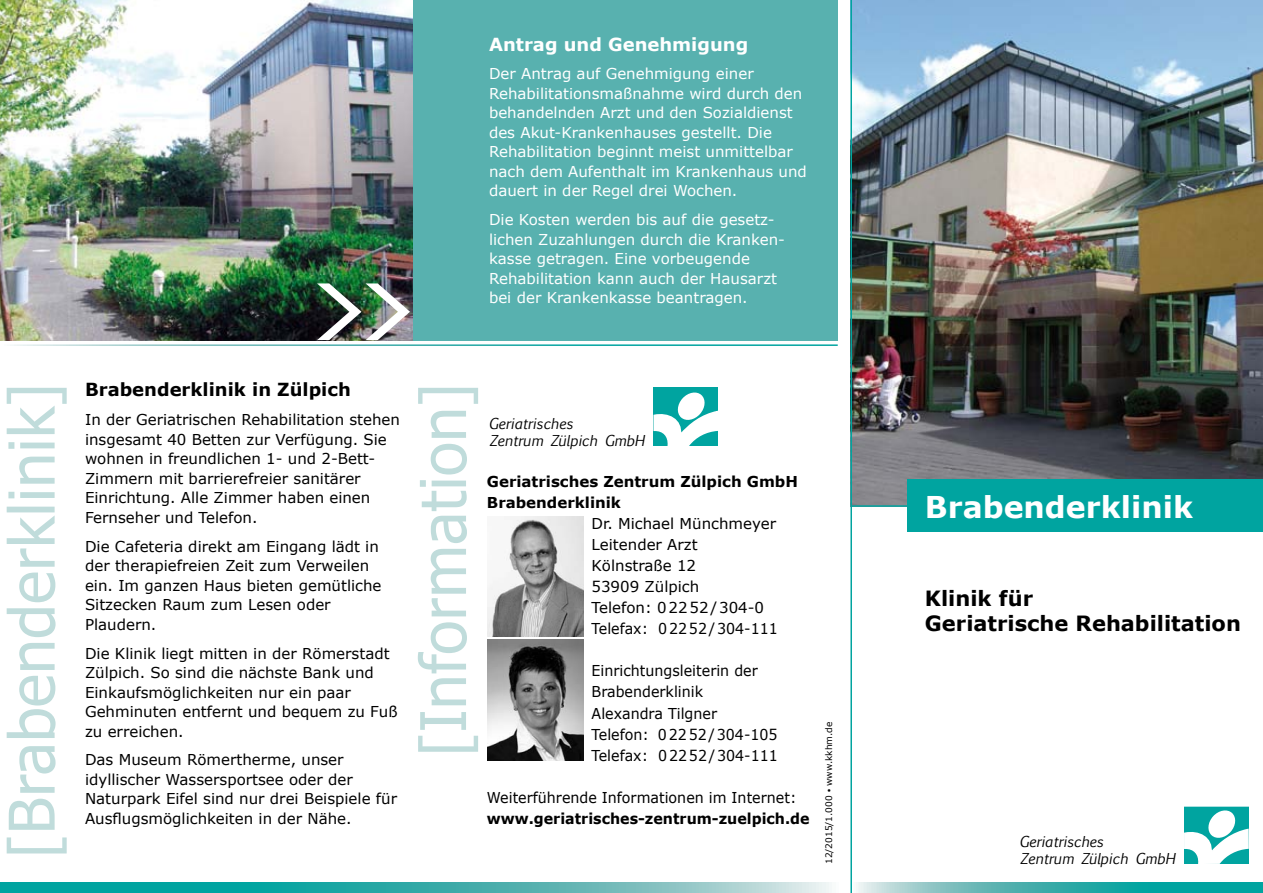
<style>
.page{position:relative;width:1263px;height:893px;background:#fff}
.page>*{position:absolute;margin:0;border:0;box-sizing:border-box;transform-origin:0 0}
.t1{font:700 30px "Verdana";color:#fff}
.t2{font:700 21px/25.2px "Verdana";color:#000}
.t3{font:700 18px "Verdana";color:#000}
.t4{font:700 18px "Verdana";color:#fff}
.t5{font:15px/19.5px "Verdana";color:#000}
.t6{font:15px/19.5px "Verdana";color:#fff}
.t7{font:15px/21px "Verdana";color:#000;scale:.95 1}
.t8{font:700 15px/21px "Verdana";color:#000}
.t9{font:700 15px "Verdana";color:#000;scale:.95 1}
.t10{font:italic 14.4px/17.2px "Euphemia UCAS";color:#000}
.t11{font:9px "Verdana";color:#000}
.s1{font-family:"Times"}
</style>
<div class="page">
<div style="left:0;top:0;width:838px;height:340px;background:#58b1af"></div>
<img style="left:0;top:0;width:412px;height:340px">
<img style="left:852px;top:0;width:411px;height:505px">
<div style="left:908px;top:479px;width:355px;height:53px;background:#00a4a0"></div>
<svg style="left:856px;top:882px;width:407px;height:11px;background:#46b3b1"></svg>
<svg style="left:0;top:882px;width:832px;height:11px;background:#45b3b1"></svg>
<svg style="left:1184px;top:809px;width:65px;height:55px"></svg>
<hr style="left:850px;top:0;width:2px;height:893px;background:#00a4a0">
<hr style="left:851px;top:505px;width:57px;height:2px;background:#00a4a0">
<img style="left:317px;top:283px;width:93px;height:57px">
<svg style="left:7px;top:388px;width:60px;height:465px"></svg>
<svg style="left:418px;top:388px;width:60px;height:364px"></svg>
<div style="left:653px;top:388px;width:65px;height:58px;background:#00a4a0"></div>
<svg style="left:653px;top:392px;width:65px;height:54px"></svg>
<img style="left:488px;top:517px;width:95px;height:120px">
<img style="left:488px;top:640px;width:95px;height:120px">
<p class="t3" style="left:85px;top:378px;width:267px">Brabenderklinik in Zülpich</p>
<p class="t5" style="left:85px;top:410px;width:316px">In der Geriatrischen Rehabilitation stehen insgesamt 40 Betten zur Verfügung. Sie wohnen in freundlichen 1- und 2-Bett-Zimmern mit barrierefreier sanitärer Einrichtung. Alle Zimmer haben einen Fernseher und Telefon.</p>
<p class="t5" style="left:85px;top:536px;width:298px">Die Cafeteria direkt am Eingang lädt in der therapiefreien Zeit zum Verweilen ein. Im ganzen Haus bieten gemütliche<br>Sitzecken Raum zum Lesen oder<br>Plaudern.</p>
<p class="t5" style="left:85px;top:643px;width:314px">Die Klinik liegt mitten in der Römerstadt Zülpich. So sind die nächste Bank und Einkaufsmöglichkeiten nur ein paar Gehminuten entfernt und bequem zu Fuß zu erreichen.</p>
<p class="t5" style="left:85px;top:750px;width:314px">Das Museum Römertherme, unser idyllischer Wassersportsee oder der Naturpark Eifel sind nur drei Beispiele für Ausflugsmöglichkeiten in der Nähe.</p>
<p class="t4" style="left:489px;top:33px;width:261px">Antrag und Genehmigung</p>
<p class="t6" style="left:489px;top:64px;width:319px">Der Antrag auf Genehmigung einer Rehabilitationsmaßnahme wird durch den behandelnden Arzt und den Sozialdienst des Akut-Krankenhauses gestellt. Die Rehabilitation beginnt meist unmittelbar nach dem Aufenthalt im Krankenhaus und dauert in der Regel drei Wochen.</p>
<p class="t6" style="left:489px;top:210px;width:298px">Die Kosten werden bis auf die gesetz&shy;lichen Zuzahlungen durch die Kranken&shy;kasse getragen. Eine vorbeugende Rehabilitation kann auch der Hausarzt bei der Krankenkasse beantragen.</p>
<p class="t10" style="left:488px;top:415px;width:158px">Geriatrisches<br>Zentrum Zülpich GmbH</p>
<p class="t8" style="left:487px;top:471px;width:313px">Geriatrisches Zentrum Zülpich GmbH<br>Brabenderklinik</p>
<p class="t5" style="left:592px;top:513px;width:188px;line-height:21px">Dr. Michael Münchmeyer<br>Leitender Arzt<br>Kölnstraße 12<br>53909 Zülpich<br>Telefon: 02252/304-0<br>Telefax: 02252/304-111</p>
<p class="t7" style="left:591px;top:660px;width:198px">Einrichtungsleiterin der<br>Brabenderklinik<br>Alexandra Tilgner<br>Telefon: 02252/304-105<br>Telefax: 02252/304-111</p>
<p class="t7" style="left:487px;top:786px;width:327px">Weiterführende Informationen im Internet:</p>
<p class="t9" style="left:487px;top:808px;width:341px">www.geriatrisches-zentrum-zuelpich.de</p>
<p class="t11" style="left:823px;top:864px;width:144px;rotate:-90deg">12/2015/1.000 <span class="s1">•</span> www.kkhm.de</p>
<h1 class="t1" style="left:925px;top:488px;width:270px">Brabenderklinik</h1>
<h2 class="t2" style="left:925px;top:585px;width:318px">Klinik für<br>Geriatrische Rehabilitation</h2>
<p class="t10" style="left:1019px;top:833px;width:158px">Geriatrisches<br>Zentrum Zülpich GmbH</p>
</div>
